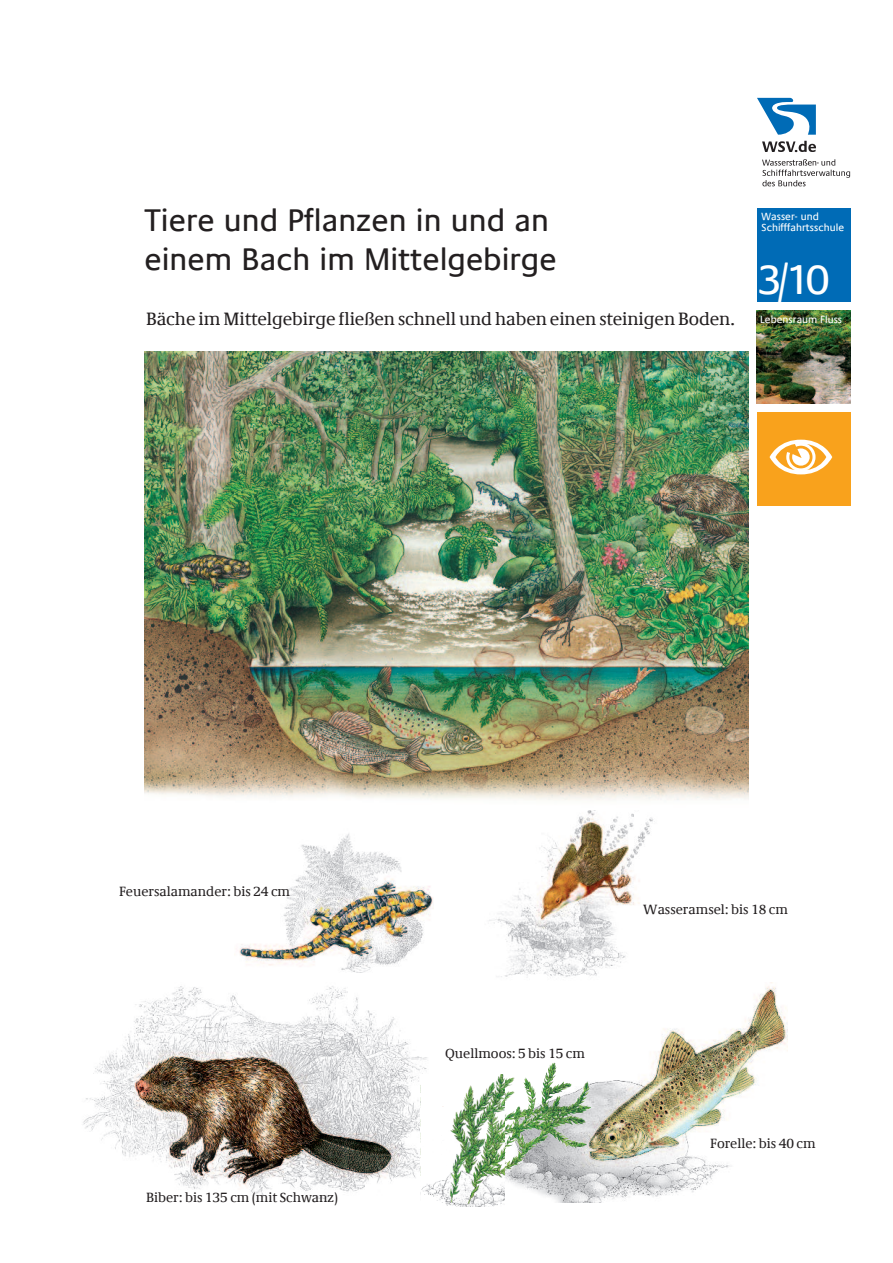
<style>
.page{position:relative;width:893px;height:1263px;background:#fff}
.page>*{position:absolute;margin:0;border:0;box-sizing:border-box;transform-origin:0 0}
.t1{font:42px "Praxis Com";color:#fff}
.t2{font:31.5px/39px "Praxis Com";color:#231f20}
.t3{font:18px "Demos Com";letter-spacing:-.005em;color:#231f20}
.t4{font:13.5px "Demos Com";color:#231f20}
.t5{font:10.5px/10.5px "Praxis Com";color:#fff}
</style>
<div class="page">
<svg style="left:757px;top:98px;width:59px;height:37px"></svg>
<svg style="left:762px;top:141px;width:54px;height:11px"></svg>
<svg style="left:762px;top:159px;width:88px;height:27px"></svg>
<div style="left:757px;top:412px;width:93px;height:94px;background:#f9a21c"></div>
<div style="left:757px;top:208px;width:93px;height:94px;background:#006bb6"></div>
<svg style="left:769px;top:440px;width:63px;height:34px"></svg>
<img style="left:757px;top:310px;width:93px;height:94px">
<img style="left:239px;top:833px;width:195px;height:140px">
<img style="left:500px;top:982px;width:288px;height:220px">
<img style="left:83px;top:986px;width:344px;height:213px">
<img style="left:489px;top:810px;width:173px;height:176px">
<img style="left:145px;top:351px;width:603px;height:449px">
<img style="left:420px;top:1075px;width:85px;height:132px">
<img style="left:546px;top:1063px;width:45px;height:50px">
<h2 class="t2" style="left:145px;top:201px;width:414px">Tiere und Pflanzen in und an einem Bach im Mittelgebirge</h2>
<p class="t5" style="left:762px;top:212px;width:84px">Wasser- und<br>Schifffahrtsschule</p>
<h1 class="t1" style="left:757px;top:254px;width:75px">3/10</h1>
<h3 class="t3" style="left:146px;top:312px;width:590px">Bäche im Mittelgebirge fließen schnell und haben einen steinigen Boden.</h3>
<p class="t5" style="left:760px;top:314px;width:83px">Lebensraum Fluss</p>
<p class="t4" style="left:119px;top:886px;width:173px">Feuersalamander: bis 24 cm</p>
<p class="t4" style="left:146px;top:1192px;width:193px">Biber: bis 135 cm (mit Schwanz)</p>
<p class="t4" style="left:445px;top:1048px;width:141px">Quellmoos: 5 bis 15 cm</p>
<p class="t4" style="left:643px;top:904px;width:146px">Wasseramsel: bis 18 cm</p>
<p class="t4" style="left:710px;top:1138px;width:107px">Forelle: bis 40 cm</p>
</div>
